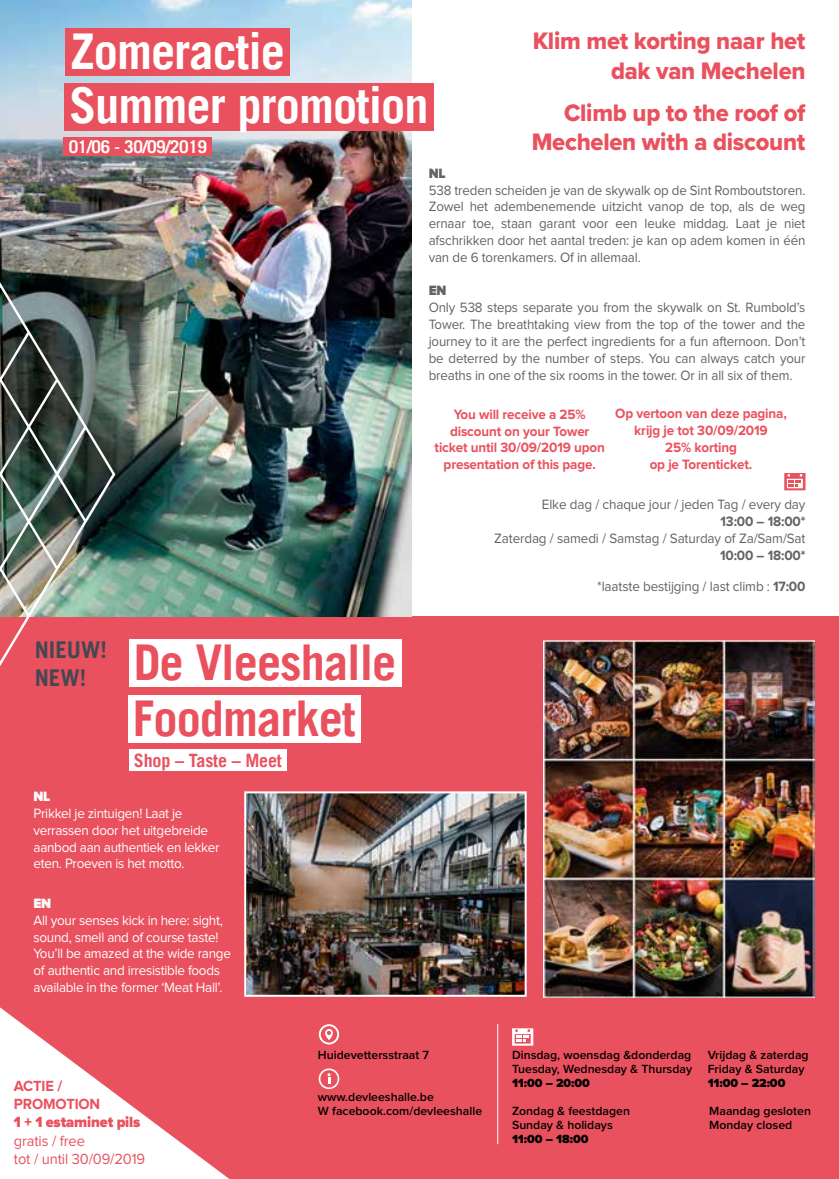
<style>
.page{position:relative;width:839px;height:1179px;background:#fff}
.page>*{position:absolute;margin:0;border:0;box-sizing:border-box;transform-origin:0 0}
.t1{font:700 49.35px/54.6px "Trade Gothic LT";letter-spacing:-.02em;color:#fff}
.t2{font:700 49.35px "Trade Gothic LT";letter-spacing:-.02em;color:#ea515e}
.t3{font:24.68px/29.6px "Proxima Nova Extrabld";letter-spacing:-.01em;color:#ea515e;text-align:right;scale:.96 1}
.t4{font:700 23.1px/27.8px "Trade Gothic LT";color:#434852}
.t5{font:700 18.38px "Trade Gothic LT";letter-spacing:-.01em;color:#ea515e}
.t6{font:700 17.5px "Trade Gothic LT";letter-spacing:-.02em;color:#fff}
.t7{font:15.22px/18.4px "Proxima Nova";letter-spacing:-.01em;color:#ea515e;scale:.96 1}
.t8{font:900 15.22px "Proxima Nova";letter-spacing:-.01em;color:#ea515e;scale:.96 1}
.t9{font:700 15.22px/18.4px "Proxima Nova";letter-spacing:-.01em;color:#ea515e;scale:.96 1}
.t10{font:14px/16.8px "Proxima Nova";letter-spacing:-.01em;color:#646363;text-align:justify;scale:.95 1}
.t11{font:14px/16.8px "Proxima Nova";letter-spacing:-.02em;color:#fff;scale:.96 1}
.t12{font:700 14px/16.8px "Proxima Nova";letter-spacing:-.01em;color:#ea515e;text-align:center;scale:.96 1}
.t13{font:14px "Proxima Nova";letter-spacing:-.01em;color:#646363;scale:.96 1}
.t14{font:700 14px "Proxima Nova";letter-spacing:-.01em;color:#646363;scale:.96 1}
.t15{font:900 14px "Proxima Nova";color:#646363;scale:.95 1}
.t16{font:900 14px "Proxima Nova";color:#fff;scale:.96 1}
.t17{font:600 12.25px/14px "Proxima Nova";color:#000}
.t18{font:900 12.25px "Proxima Nova";color:#000}
.s1{font-weight:700}
</style>
<div class="page">
<div style="left:0;top:616px;width:838px;height:562px;background:#ea515e"></div>
<img style="left:0;top:0;width:411px;height:616px">
<img style="left:0;top:282px;width:115px;height:384px">
<div style="left:66px;top:28px;width:224px;height:48px;background:#ea515e"></div>
<div style="left:64px;top:83px;width:369px;height:47px;background:#ea515e"></div>
<div style="left:64px;top:137px;width:148px;height:18px;background:#ea515e"></div>
<svg style="left:784px;top:473px;width:21px;height:17px"></svg>
<img style="left:247px;top:794px;width:276px;height:199px">
<div style="left:244px;top:791px;width:282px;height:205px;border:2px solid #fff"></div>
<img style="left:543px;top:640px;width:271px;height:357px">
<hr style="left:497px;top:1023px;width:1px;height:120px;background:#fff">
<svg style="left:318px;top:1024px;width:21px;height:20px"></svg>
<svg style="left:318px;top:1068px;width:22px;height:20px"></svg>
<svg style="left:512px;top:1028px;width:21px;height:17px"></svg>
<div style="left:129px;top:639px;width:272px;height:47px;background:#fff"></div>
<div style="left:129px;top:748px;width:158px;height:22px;background:#fff"></div>
<div style="left:128px;top:694px;width:232px;height:48px;background:#fff"></div>
<svg style="left:0;top:1007px;width:228px;height:171px"></svg>
<h1 class="t1" style="left:69px;top:23px;width:361px">Zomeractie<br>Summer promotion</h1>
<p class="t6" style="left:69px;top:136px;width:140px">01/06 - 30/09/2019</p>
<h2 class="t3" style="left:532px;top:26px;width:285px">Klim met korting naar het dak van Mechelen</h2>
<h2 class="t3" style="left:531px;top:97px;width:287px">Climb up to the roof of<br>Mechelen with a discount</h2>
<p class="t15" style="left:428px;top:167px;width:19px">NL</p>
<p class="t10" style="left:428px;top:182px;width:398px">538 treden scheiden je van de skywalk op de Sint Romboutstoren.<br>Zowel het adembenemende uitzicht vanop de top, als de weg ernaar toe, staan garant voor een leuke middag. Laat je niet afschrikken door het aantal treden: je kan op adem komen in één van de 6 torenkamers. Of in allemaal.</p>
<p class="t15" style="left:428px;top:284px;width:20px">EN</p>
<p class="t10" style="left:428px;top:300px;width:398px">Only 538 steps separate you from the skywalk on St. Rumbold’s Tower. The breathtaking view from the top of the tower and the journey to it are the perfect ingredients for a fun afternoon. Don’t be deterred by the number of steps. You can always catch your breaths in one of the six rooms in the tower. Or in all six of them.</p>
<p class="t12" style="left:434px;top:406px;width:179px">You will receive a 25% discount on your Tower ticket until 30/09/2019 upon presentation of this page.</p>
<p class="t12" style="left:615px;top:405px;width:180px">Op vertoon van deze pagina, krijg je tot 30/09/2019<br>25% korting<br>op je Torenticket.</p>
<h3 class="t4" style="left:35px;top:635px;width:74px">NIEUW!<br>NEW!</h3>
<h1 class="t2" style="left:134px;top:632px;width:264px">De Vleeshalle</h1>
<h1 class="t2" style="left:133px;top:687px;width:224px">Foodmarket</h1>
<h3 class="t5" style="left:134px;top:749px;width:149px">Shop – Taste – Meet</h3>
<p class="t16" style="left:33px;top:790px;width:19px">NL</p>
<p class="t11" style="left:33px;top:805px;width:195px">Prikkel je zintuigen! Laat je verrassen door het uitgebreide aanbod aan authentiek en lekker eten. Proeven is het motto.</p>
<p class="t16" style="left:33px;top:896px;width:20px">EN</p>
<p class="t11" style="left:33px;top:912px;width:207px">All your senses kick in here: sight, sound, smell and of course taste!<br>You’ll be amazed at the wide range of authentic and irresistible foods available in the former ‘Meat Hall’.</p>
<p class="t13" style="left:541px;top:498px;width:276px">Elke dag / chaque jour / jeden Tag / every day</p>
<p class="t14" style="left:720px;top:515px;width:90px">13:00 – 18:00*</p>
<p class="t13" style="left:494px;top:532px;width:326px">Zaterdag / samedi / Samstag / Saturday of Za/Sam/Sat</p>
<p class="t14" style="left:720px;top:548px;width:90px">10:00 – 18:00*</p>
<p class="t13" style="left:597px;top:580px;width:218px">*laatste bestijging / last climb : <span class="s1">17:00</span></p>
<p class="t9" style="left:14px;top:1076px;width:91px">ACTIE /<br>PROMOTION</p>
<p class="t8" style="left:14px;top:1115px;width:133px">1 + 1 estaminet pils</p>
<p class="t7" style="left:14px;top:1131px;width:138px">gratis / free<br>tot / until 30/09/2019</p>
<p class="t17" style="left:318px;top:1048px;width:113px">Huidevettersstraat 7</p>
<p class="t17" style="left:318px;top:1090px;width:166px">www.devleeshalle.be<br>W facebook.com/devleeshalle</p>
<p class="t17" style="left:512px;top:1048px;width:182px">Dinsdag, woensdag &amp;donderdag<br>Tuesday, Wednesday &amp; Thursday</p>
<p class="t18" style="left:512px;top:1077px;width:79px">11:00 – 20:00</p>
<p class="t17" style="left:512px;top:1104px;width:119px">Zondag &amp; feestdagen<br>Sunday &amp; holidays</p>
<p class="t18" style="left:512px;top:1133px;width:78px">11:00 – 18:00</p>
<p class="t17" style="left:707px;top:1048px;width:103px">Vrijdag &amp; zaterdag<br>Friday &amp; Saturday</p>
<p class="t18" style="left:707px;top:1077px;width:79px">11:00 – 22:00</p>
<p class="t17" style="left:709px;top:1104px;width:103px">Maandag gesloten<br>Monday closed</p>
</div>
